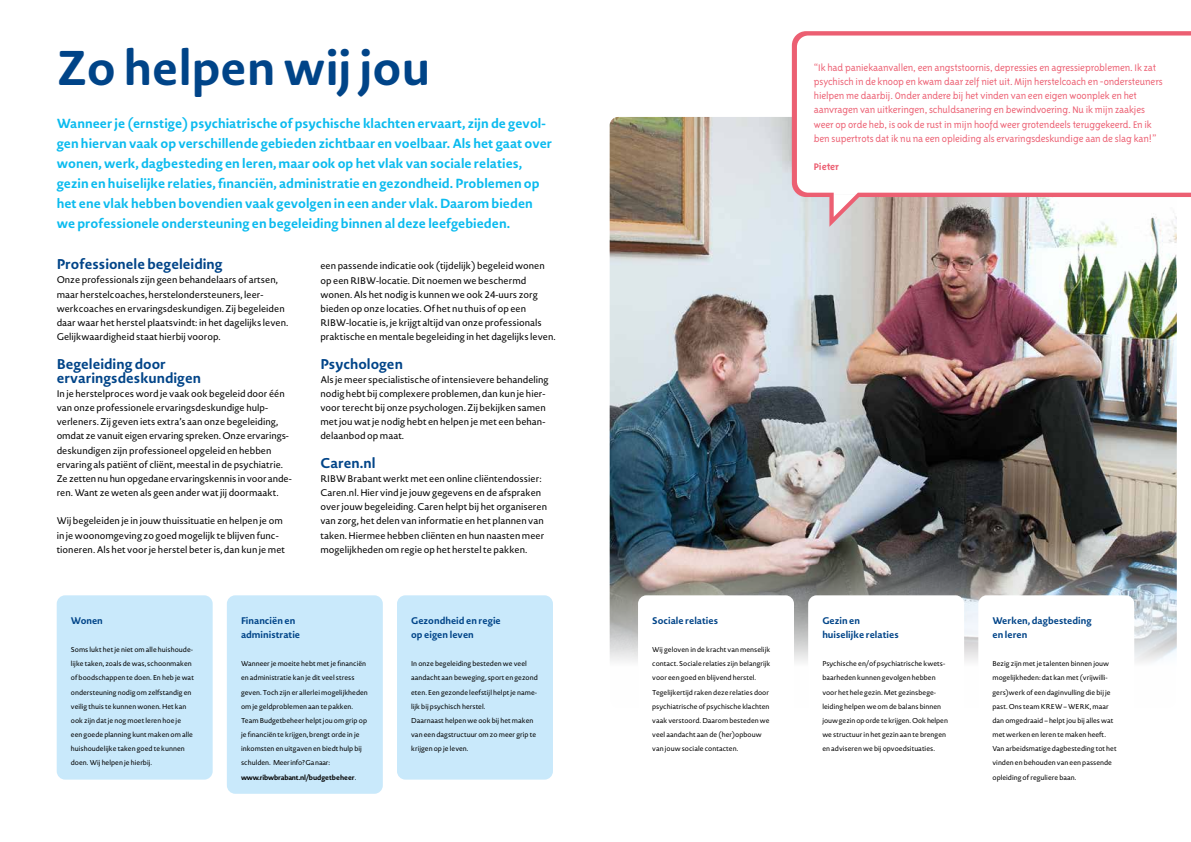
<style>
.page{position:relative;width:1191px;height:842px;background:#fff}
.page>*{position:absolute;margin:0;border:0;box-sizing:border-box;transform-origin:0 0}
.t1{font:700 48px "Novel Sans Rd Pro";color:#048}
.t2{font:700 14px/14.2px "Novel Sans Rd Pro";color:#048}
.t3{font:700 13px/20px "Novel Sans Rd Pro";color:#0bbbef}
.t4{font:300 11px/14.2px "Triplex Sans OT";letter-spacing:-.01em;color:#ec5f72}
.t5{font:700 11px "Triplex Sans OT";letter-spacing:-.01em;color:#ec5f72}
.t6{font:9.5px/14.2px "Novel Sans Rd Pro";color:#000}
.t7{font:700 9.5px/14.2px "Novel Sans Rd Pro";color:#048}
.t8{font:7px/14.2px "Novel Sans Rd Pro";color:#000}
.s1{font-weight:700}
</style>
<div class="page">
<img style="left:609px;top:117px;width:567px;height:545px">
<svg style="left:792px;top:31px;width:399px;height:196px"></svg>
<div style="left:59px;top:598px;width:151px;height:179px;background:#c9e9fb;border-radius:6px"></div>
<div style="left:57px;top:595px;width:156px;height:185px;border:5px solid #c9e9fb;border-radius:6px"></div>
<div style="left:229px;top:598px;width:151px;height:193px;background:#c9e9fb;border-radius:6px"></div>
<div style="left:227px;top:595px;width:156px;height:199px;border:5px solid #c9e9fb;border-radius:6px"></div>
<div style="left:399px;top:598px;width:151px;height:179px;background:#c9e9fb;border-radius:6px"></div>
<div style="left:397px;top:595px;width:156px;height:185px;border:5px solid #c9e9fb;border-radius:6px"></div>
<div style="left:640px;top:598px;width:151px;height:179px;background:#fff;border-radius:6px"></div>
<div style="left:638px;top:595px;width:156px;height:185px;border:5px solid #fff;border-radius:6px"></div>
<div style="left:810px;top:598px;width:151px;height:179px;background:#fff;border-radius:6px"></div>
<div style="left:808px;top:595px;width:156px;height:185px;border:5px solid #fff;border-radius:6px"></div>
<svg style="left:978px;top:595px;width:156px;height:67px"></svg>
<h1 class="t1" style="left:57px;top:33px;width:375px">Zo helpen wij jou</h1>
<p class="t3" style="left:57px;top:113px;width:497px">Wanneer je (ernstige) psychiatrische of psychische klachten ervaart, zijn de gevol&shy;gen hiervan vaak op verschillende gebieden zichtbaar en voelbaar. Als het gaat over wonen, werk, dagbesteding en leren, maar ook op het vlak van sociale relaties, gezin en huiselijke relaties, financiën, administratie en gezondheid. Problemen op het ene vlak hebben bovendien vaak gevolgen in een ander vlak. Daarom bieden we professionele ondersteuning en begeleiding binnen al deze leefgebieden.</p>
<h2 class="t2" style="left:57px;top:257px;width:167px">Professionele begeleiding</h2>
<p class="t6" style="left:57px;top:273px;width:233px">Onze professionals zijn geen behandelaars of artsen, maar herstelcoaches, herstelondersteuners, leer&shy;werkcoaches en ervaringsdeskundigen. Zij begeleiden daar waar het herstel plaatsvindt: in het dagelijks leven.<br>Gelijkwaardigheid staat hierbij voorop.</p>
<h2 class="t2" style="left:57px;top:356px;width:146px">Begeleiding door ervaringsdeskundigen</h2>
<p class="t6" style="left:57px;top:386px;width:236px">In je herstelproces word je vaak ook begeleid door één van onze professionele ervaringsdeskundige hulp&shy;verleners. Zij geven iets extra’s aan onze begeleiding, omdat ze vanuit eigen ervaring spreken. Onze ervarings&shy;deskundigen zijn professioneel opgeleid en hebben ervaring als patiënt of cliënt, meestal in de psychiatrie.<br>Ze zetten nu hun opgedane ervaringskennis in voor ande&shy;ren. Want ze weten als geen ander wat jij doormaakt.</p>
<h3 class="t6" style="left:57px;top:514px;width:230px">Wij begeleiden je in jouw thuissituatie en helpen je om in je woonomgeving zo goed mogelijk te blijven func&shy;tioneren. Als het voor je herstel beter is, dan kun je met</h3>
<p class="t6" style="left:320px;top:259px;width:237px">een passende indicatie ook (tijdelijk) begeleid wonen op een RIBW-locatie. Dit noemen we beschermd wonen. Als het nodig is kunnen we ook 24-uurs zorg bieden op onze locaties. Of het nu thuis of op een RIBW-locatie is, je krijgt altijd van onze professionals praktische en mentale begeleiding in het dagelijks leven.</p>
<h2 class="t2" style="left:320px;top:356px;width:84px">Psychologen</h2>
<h3 class="t6" style="left:320px;top:372px;width:230px">Als je meer specialistische of intensievere behandeling nodig hebt bij complexere problemen, dan kun je hier&shy;voor terecht bij onze psychologen. Zij bekijken samen met jou wat je nodig hebt en helpen je met een behan&shy;delaanbod op maat.</h3>
<h2 class="t2" style="left:320px;top:455px;width:56px">Caren.nl</h2>
<p class="t6" style="left:320px;top:471px;width:228px">RIBW Brabant werkt met een online cliëntendossier:<br>Caren.nl. Hier vind je jouw gegevens en de afspraken over jouw begeleiding. Caren helpt bij het organiseren van zorg, het delen van informatie en het plannen van taken. Hiermee hebben cliënten en hun naasten meer mogelijkheden om regie op het herstel te pakken.</p>
<h3 class="t7" style="left:71px;top:613px;width:34px">Wonen</h3>
<p class="t8" style="left:71px;top:642px;width:125px">Soms lukt het je niet om alle huishoude&shy;lijke taken, zoals de was, schoonmaken of boodschappen te doen. En heb je wat ondersteuning nodig om zelfstandig en veilig thuis te kunnen wonen. Het kan ook zijn dat je nog moet leren hoe je een goede planning kunt maken om alle huishoudelijke taken goed te kunnen doen. Wij helpen je hierbij.</p>
<h3 class="t7" style="left:241px;top:613px;width:61px">Financiën en administratie</h3>
<p class="t8" style="left:241px;top:656px;width:128px">Wanneer je moeite hebt met je financiën en administratie kan je dit veel stress geven. Toch zijn er allerlei mogelijkheden om je geldproblemen aan te pakken.<br>Team Budgetbeheer helpt jou om grip op je financiën te krijgen, brengt orde in je inkomsten en uitgaven en biedt hulp bij schulden. Meer info? Ga naar: <span class="s1">www.ribwbrabant.nl/budgetbeheer</span>.</p>
<h3 class="t7" style="left:411px;top:613px;width:91px">Gezondheid en regie op eigen leven</h3>
<p class="t8" style="left:411px;top:656px;width:128px">In onze begeleiding besteden we veel aandacht aan beweging, sport en gezond eten. Een gezonde leefstijl helpt je name&shy;lijk bij psychisch herstel.<br>Daarnaast helpen we ook bij het maken van een dagstructuur om zo meer grip te krijgen op je leven.</p>
<p class="t4" style="left:814px;top:60px;width:350px">“Ik had paniekaanvallen, een angststoornis, depressies en agressieproblemen. Ik zat psychisch in de knoop en kwam daar zelf niet uit. Mijn herstelcoach en -ondersteuners hielpen me daarbij. Onder andere bij het vinden van een eigen woonplek en het aanvragen van uitkeringen, schuldsanering en bewindvoering. Nu ik mijn zaakjes weer op orde heb, is ook de rust in mijn hoofd weer grotendeels teruggekeerd. En ik ben supertrots dat ik nu na een opleiding als ervaringsdeskundige aan de slag kan!”</p>
<h3 class="t5" style="left:814px;top:161px;width:27px">Pieter</h3>
<h3 class="t7" style="left:652px;top:613px;width:67px">Sociale relaties</h3>
<p class="t8" style="left:652px;top:642px;width:120px">Wij geloven in de kracht van menselijk contact. Sociale relaties zijn belangrijk voor een goed en blijvend herstel.<br>Tegelijkertijd raken deze relaties door psychiatrische of psychische klachten vaak verstoord. Daarom besteden we veel aandacht aan de (her)opbouw van jouw sociale contacten.</p>
<h3 class="t7" style="left:822px;top:613px;width:78px">Gezin en huiselijke relaties</h3>
<p class="t8" style="left:822px;top:656px;width:127px">Psychische en/of psychiatrische kwets&shy;baarheden kunnen gevolgen hebben voor het hele gezin. Met gezinsbege&shy;leiding helpen we om de balans binnen jouw gezin op orde te krijgen. Ook helpen we structuur in het gezin aan te brengen en adviseren we bij opvoedsituaties.</p>
<h3 class="t7" style="left:992px;top:613px;width:101px">Werken, dagbesteding en leren</h3>
<p class="t8" style="left:992px;top:656px;width:126px">Bezig zijn met je talenten binnen jouw mogelijkheden: dat kan met (vrijwilli&shy;gers)werk of een daginvulling die bij je past. Ons team KREW – WERK, maar dan omgedraaid – helpt jou bij alles wat met werken en leren te maken heeft.<br>Van arbeidsmatige dagbesteding tot het vinden en behouden van een passende opleiding of reguliere baan.</p>
</div>
